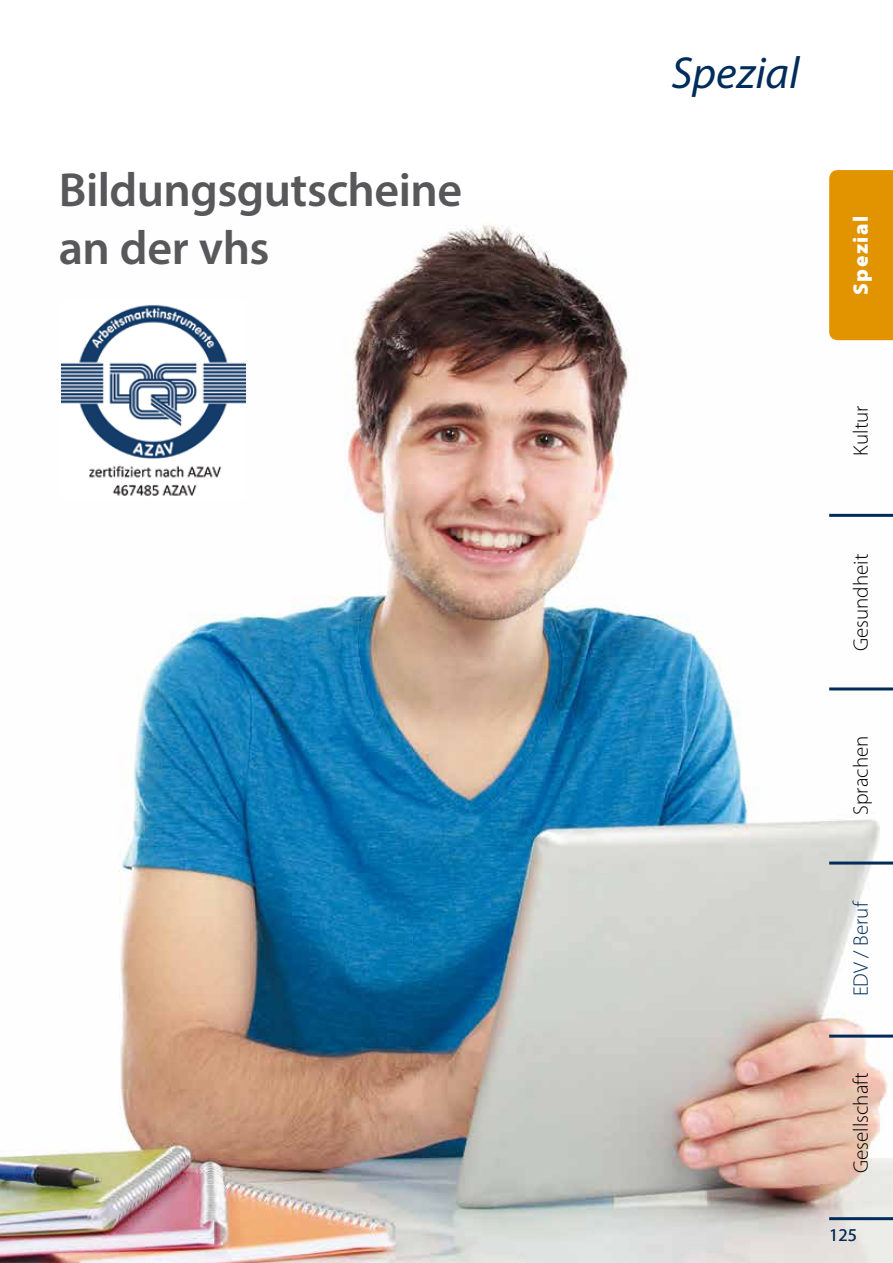
<style>
.page{position:relative;width:893px;height:1263px;background:#fff}
.page>*{position:absolute;margin:0;border:0;box-sizing:border-box;transform-origin:0 0}
.t1{font:600 48px/57.6px "Myriad Pro";letter-spacing:-.01em;color:#58585a}
.t2{font:italic 45px "Myriad Pro";color:#002c5b}
.t3{font:300 21px "Myriad Pro";color:#000}
.t4{font:300 21px "Myriad Pro";color:#002c5b}
.t5{font:900 21px "Myriad Pro";letter-spacing:.07em;color:#fff}
.t6{font:18px "Myriad Pro";color:#002c5b}
</style>
<div class="page">
<img style="left:0;top:225px;width:893px;height:1038px">
<hr style="left:829px;top:1217px;width:64px;height:3px;background:#002c5b">
<div style="left:829px;top:170px;width:64px;height:170px;background:#e29300"></div>
<hr style="left:829px;top:514px;width:64px;height:3px;background:#002c5b">
<hr style="left:829px;top:687px;width:64px;height:3px;background:#002c5b">
<hr style="left:829px;top:861px;width:64px;height:3px;background:#002c5b">
<hr style="left:829px;top:1034px;width:64px;height:3px;background:#002c5b">
<img style="left:61px;top:301px;width:185px;height:197px">
<h1 class="t1" style="left:59px;top:160px;width:405px">Bildungsgutscheine an der vhs</h1>
<h2 class="t2" style="left:671px;top:45px;width:129px">Spezial</h2>
<p class="t5" style="left:847px;top:295px;width:80px;rotate:-90deg">Spezial</p>
<p class="t3" style="left:848px;top:455px;width:51px;rotate:-90deg">Kultur</p>
<p class="t3" style="left:848px;top:651px;width:99px;rotate:-90deg">Gesundheit</p>
<p class="t3" style="left:848px;top:815px;width:81px;rotate:-90deg">Sprachen</p>
<p class="t4" style="left:848px;top:996px;width:97px;rotate:-90deg">EDV / Beruf</p>
<p class="t3" style="left:848px;top:1173px;width:102px;rotate:-90deg">Gesellschaft</p>
<p class="t6" style="left:829px;top:1224px;width:29px">125</p>
</div>
